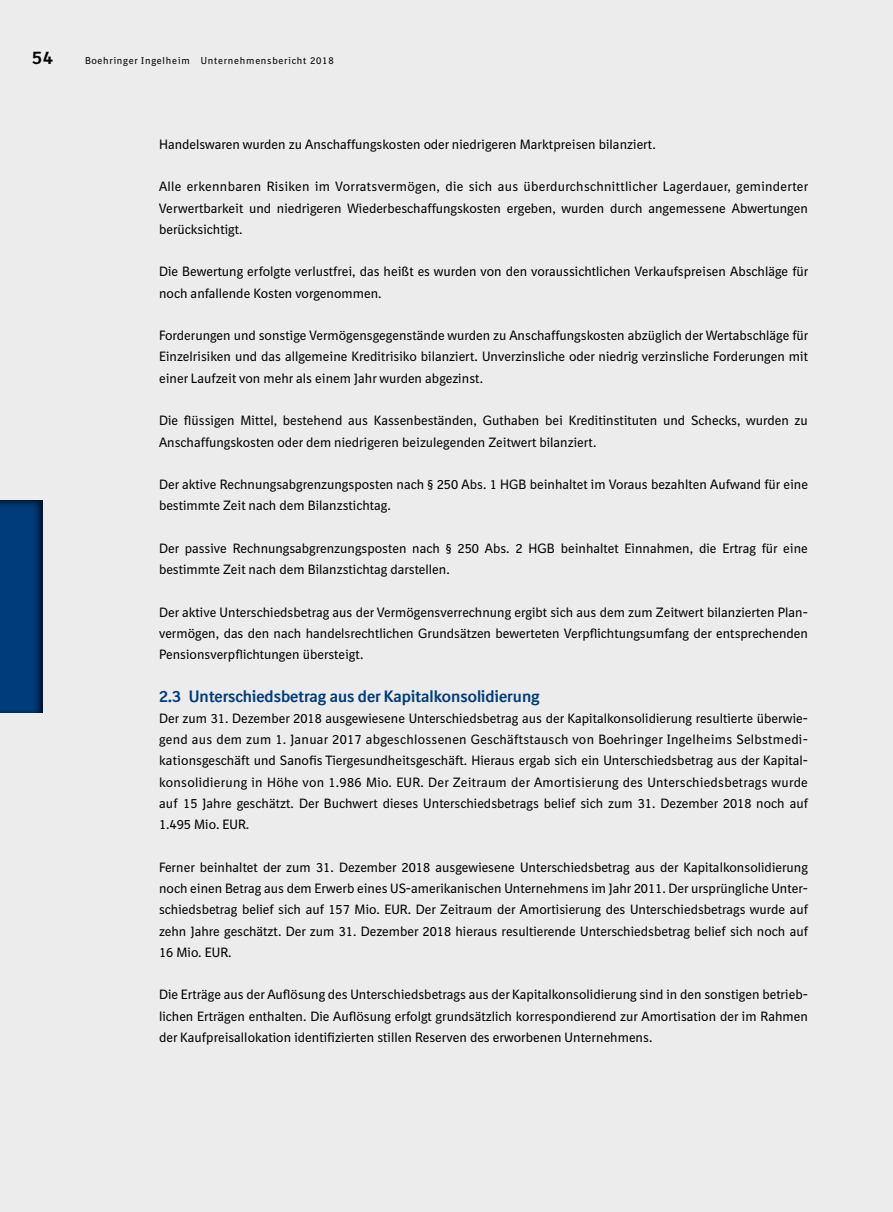
<style>
.page{position:relative;width:893px;height:1212px;background:#ececed}
.page>*{position:absolute;margin:0;border:0;box-sizing:border-box;transform-origin:0 0}
.t1{font:700 18px "BI Sans NEXT";color:#000}
.t2{font:700 16.2px "BI Sans NEXT";color:#003c7c}
.t3{font:13.2px/21.3px "BI Sans NEXT";color:#000;text-align:justify}
.t4{font:9.75px "BI Sans NEXT";letter-spacing:.075em;color:#000}
</style>
<div class="page">
<div style="left:0;top:499px;width:45px;height:214px;background:#000;opacity:.8"></div>
<h1 class="t1" style="left:32px;top:47px;width:22px">54</h1>
<p class="t4" style="left:85px;top:55px;width:250px">Boehringer Ingelheim Unternehmensbericht 2018</p>
<p class="t3" style="left:159px;top:133px;width:498px">Handelswaren wurden zu Anschaffungskosten oder niedrigeren Marktpreisen bilanziert.</p>
<p class="t3" style="left:159px;top:176px;width:651px">Alle erkennbaren Risiken im Vorratsvermögen, die sich aus überdurchschnittlicher Lagerdauer, geminderter Verwertbarkeit und niedrigeren Wiederbeschaffungskosten ergeben, wurden durch angemessene Abwertungen berücksichtigt.</p>
<p class="t3" style="left:159px;top:261px;width:651px">Die Bewertung erfolgte verlustfrei, das heißt es wurden von den voraussichtlichen Verkaufspreisen Abschläge für noch anfallende Kosten vorgenommen.</p>
<p class="t3" style="left:159px;top:325px;width:651px">Forderungen und sonstige Vermögensgegenstände wurden zu Anschaffungskosten abzüglich der Wertabschläge für Einzelrisiken und das allgemeine Kreditrisiko bilanziert. Unverzinsliche oder niedrig verzinsliche Forderungen mit einer Laufzeit von mehr als einem Jahr wurden abgezinst.</p>
<p class="t3" style="left:159px;top:410px;width:650px">Die flüssigen Mittel, bestehend aus Kassenbeständen, Guthaben bei Kreditinstituten und Schecks, wurden zu<br>Anschaffungskosten oder dem niedrigeren beizulegenden Zeitwert bilanziert.</p>
<p class="t3" style="left:159px;top:474px;width:650px">Der aktive Rechnungsabgrenzungsposten nach § 250 Abs. 1 HGB beinhaltet im Voraus bezahlten Aufwand für eine bestimmte Zeit nach dem Bilanzstichtag.</p>
<p class="t3" style="left:159px;top:537px;width:650px">Der passive Rechnungsabgrenzungsposten nach § 250 Abs. 2 HGB beinhaltet Einnahmen, die Ertrag für eine bestimmte Zeit nach dem Bilanzstichtag darstellen.</p>
<p class="t3" style="left:159px;top:601px;width:650px">Der aktive Unterschiedsbetrag aus der Vermögensverrechnung ergibt sich aus dem zum Zeitwert bilanzierten Plan&shy;vermögen, das den nach handelsrechtlichen Grundsätzen bewerteten Verpflichtungsumfang der entsprechenden Pensionsverpflichtungen übersteigt.</p>
<p class="t2" style="left:159px;top:686px;width:382px">2.3 Unterschiedsbetrag aus der Kapitalkonsolidierung</p>
<p class="t3" style="left:159px;top:707px;width:650px">Der zum 31. Dezember 2018 ausgewiesene Unterschiedsbetrag aus der Kapitalkonsolidierung resultierte überwie&shy;gend aus dem zum 1. Januar 2017 abgeschlossenen Geschäftstausch von Boehringer Ingelheims Selbstmedi&shy;kationsgeschäft und Sanofis Tiergesundheitsgeschäft. Hieraus ergab sich ein Unterschiedsbetrag aus der Kapital&shy;konsolidierung in Höhe von 1.986 Mio. EUR. Der Zeitraum der Amortisierung des Unterschiedsbetrags wurde auf 15 Jahre geschätzt. Der Buchwert dieses Unterschiedsbetrags belief sich zum 31. Dezember 2018 noch auf 1.495 Mio. EUR.</p>
<p class="t3" style="left:159px;top:856px;width:651px">Ferner beinhaltet der zum 31. Dezember 2018 ausgewiesene Unterschiedsbetrag aus der Kapitalkonsolidierung noch einen Betrag aus dem Erwerb eines US-amerikanischen Unternehmens im Jahr 2011. Der ursprüngliche Unter&shy;schiedsbetrag belief sich auf 157 Mio. EUR. Der Zeitraum der Amortisierung des Unterschiedsbetrags wurde auf zehn Jahre geschätzt. Der zum 31. Dezember 2018 hieraus resultierende Unterschiedsbetrag belief sich noch auf 16 Mio. EUR.</p>
<p class="t3" style="left:159px;top:984px;width:650px">Die Erträge aus der Auflösung des Unterschiedsbetrags aus der Kapitalkonsolidierung sind in den sonstigen betrieb&shy;lichen Erträgen enthalten. Die Auflösung erfolgt grundsätzlich korrespondierend zur Amortisation der im Rahmen der Kaufpreisallokation identifizierten stillen Reserven des erworbenen Unternehmens.</p>
</div>
